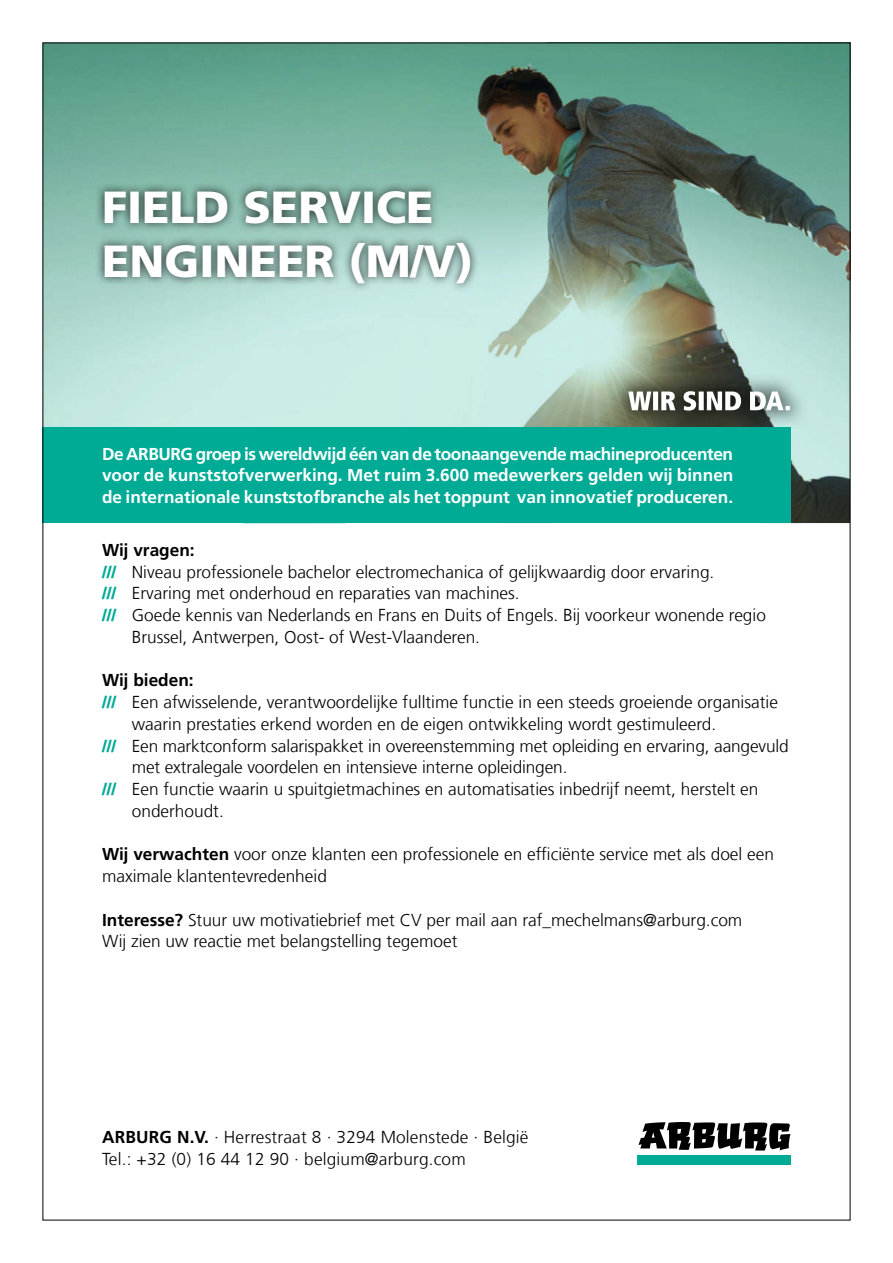
<style>
.page{position:relative;width:893px;height:1263px;background:#fff}
.page>*{position:absolute;margin:0;border:0;box-sizing:border-box;transform-origin:0 0}
.t1{font:900 45px/54px "Frutiger LT Com";color:#fff}
.t2{font:300 17.25px/21.8px "Frutiger LT Com";color:#000}
.t3{font:700 17.25px/21.8px "Frutiger LT Com";letter-spacing:-.005em;color:#fff;text-align:justify}
.t4{font:700 17.25px "Frutiger LT Com";color:#000}
.s1{font-weight:900;color:#00ab96}
.s2{font-weight:700}
</style>
<div class="page">
<img style="left:45px;top:45px;width:803px;height:478px">
<svg style="left:638px;top:1122px;width:152px;height:28px"></svg>
<div style="left:638px;top:1155px;width:153px;height:10px;background:#00ab96"></div>
<img style="left:611px;top:373px;width:197px;height:55px">
<svg style="left:628px;top:391px;width:162px;height:20px"></svg>
<div style="left:43px;top:427px;width:748px;height:96px;background:#00ab96"></div>
<img style="left:95px;top:182px;width:385px;height:110px">
<h1 class="t1" style="left:102px;top:180px;width:373px">FIELD SERVICE<br>ENGINEER (M/V)</h1>
<p class="t3" style="left:102px;top:443px;width:633px">De ARBURG groep is wereldwijd één van de toonaangevende machineproducenten voor de kunststofverwerking. Met ruim 3.600 medewerkers gelden wij binnen de internationale kunststofbranche als het toppunt van innovatief produceren.</p>
<p class="t4" style="left:102px;top:540px;width:94px">Wij vragen:</p>
<p class="t2" style="left:102px;top:561px;width:614px"><span class="s1">///</span> Niveau professionele bachelor electromechanica of gelijkwaardig door ervaring.</p>
<p class="t2" style="left:102px;top:583px;width:419px"><span class="s1">///</span> Ervaring met onderhoud en reparaties van machines.</p>
<p class="t2" style="left:102px;top:604px;width:665px"><span class="s1">///</span> Goede kennis van Nederlands en Frans en Duits of Engels. Bij voorkeur wonende regio</p>
<p class="t2" style="left:132px;top:626px;width:350px">Brussel, Antwerpen, Oost- of West-Vlaanderen.</p>
<p class="t4" style="left:102px;top:670px;width:93px">Wij bieden:</p>
<p class="t2" style="left:102px;top:691px;width:677px"><span class="s1">///</span> Een afwisselende, verantwoordelijke fulltime functie in een steeds groeiende organisatie</p>
<p class="t2" style="left:132px;top:713px;width:586px">waarin prestaties erkend worden en de eigen ontwikkeling wordt gestimuleerd.</p>
<p class="t2" style="left:102px;top:735px;width:688px"><span class="s1">///</span> Een marktconform salarispakket in overeenstemming met opleiding en ervaring, aangevuld</p>
<p class="t2" style="left:132px;top:757px;width:437px">met extralegale voordelen en intensieve interne opleidingen.</p>
<p class="t2" style="left:102px;top:778px;width:658px"><span class="s1">///</span> Een functie waarin u spuitgietmachines en automatisaties inbedrijf neemt, herstelt en</p>
<p class="t2" style="left:132px;top:800px;width:94px">onderhoudt.</p>
<p class="t2" style="left:102px;top:844px;width:673px"><span class="s2">Wij verwachten</span> voor onze klanten een professionele en efficiënte service met als doel een maximale klantentevredenheid</p>
<p class="t2" style="left:102px;top:909px;width:642px"><span class="s2">Interesse?</span> Stuur uw motivatiebrief met CV per mail aan raf_mechelmans@arburg.com<br>Wij zien uw reactie met belangstelling tegemoet</p>
<p class="t2" style="left:102px;top:1126px;width:428px"><span class="s2">ARBURG N.V.</span> · Herrestraat 8 · 3294 Molenstede · België<br>Tel.: +32 (0) 16 44 12 90 · belgium@arburg.com</p>
</div>
